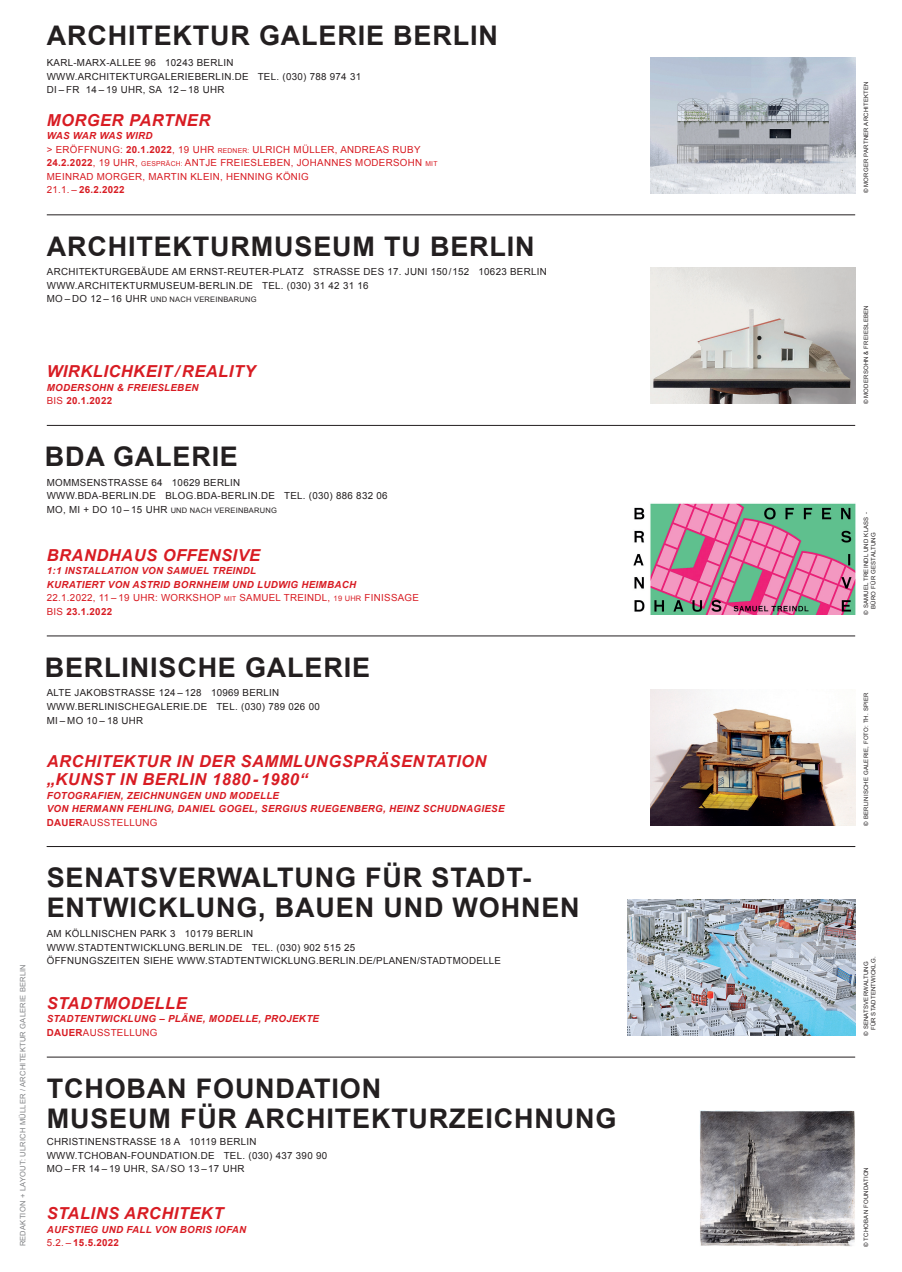
<style>
.page{position:relative;width:902px;height:1272px;background:#fff}
.page>*{position:absolute;margin:0;border:0;box-sizing:border-box;transform-origin:0 0}
.t1{font:700 27px "Arial";letter-spacing:.03em;color:#231f20}
.t2{font:italic 700 16.5px "Arial";letter-spacing:.03em;color:#d81c23}
.t3{font:9.75px "Arial";letter-spacing:.03em;color:#231f20}
.t4{font:italic 700 9.75px "Arial";letter-spacing:.03em;color:#d81c23}
.t5{font:9.75px "Arial";letter-spacing:.03em;color:#d81c23}
.t6{font:700 9.75px "Arial";letter-spacing:.03em;color:#d81c23}
.t7{font:7.5px "Arial";letter-spacing:.03em;color:#231f20}
.t8{font:7.5px "Arial";letter-spacing:.03em;color:#808285}
.t9{font:6px "Arial";letter-spacing:.03em;color:#231f20}
.s1{font-weight:700}
.s2{font-size:6.75px}
.s3{font-weight:400}
.s4{font-size:9.75px}
.s5{font-size:7.5px}
</style>
<div class="page">
<hr style="left:47px;top:425px;width:808px;height:1px;background:#231f20">
<hr style="left:47px;top:635px;width:808px;height:1px;background:#231f20">
<hr style="left:47px;top:846px;width:808px;height:1px;background:#231f20">
<hr style="left:47px;top:1056px;width:808px;height:1px;background:#231f20">
<img style="left:699px;top:1110px;width:156px;height:136px">
<hr style="left:47px;top:214px;width:808px;height:1px;background:#231f20">
<img style="left:650px;top:689px;width:205px;height:136px">
<img style="left:633px;top:503px;width:222px;height:112px">
<img style="left:650px;top:267px;width:205px;height:136px">
<img style="left:627px;top:899px;width:228px;height:136px">
<img style="left:650px;top:57px;width:205px;height:136px">
<p class="t1" style="left:47px;top:17px;width:452px">ARCHITEKTUR GALERIE BERLIN</p>
<p class="t3" style="left:47px;top:57px;width:188px">KARL-MARX-ALLEE 96 10243 BERLIN</p>
<p class="t3" style="left:47px;top:70px;width:316px">WWW.ARCHITEKTURGALERIEBERLIN.DE TEL. (030) 788 974 31</p>
<p class="t3" style="left:47px;top:84px;width:179px">DI – FR 14 – 19 UHR, SA 12 – 18 UHR</p>
<p class="t2" style="left:47px;top:109px;width:165px">MORGER PARTNER</p>
<p class="t4" style="left:47px;top:129px;width:107px">WAS WAR WAS WIRD</p>
<p class="t5" style="left:47px;top:143px;width:375px">&gt; ERÖFFNUNG: <span class="s1">20.1.2022</span>, 19 UHR <span class="s2">REDNER:</span> ULRICH MÜLLER, ANDREAS RUBY</p>
<p class="t5" style="left:47px;top:156px;width:392px"><span class="s1">24.2.2022</span>, 19 UHR, <span class="s2">GESPRÄCH:</span> ANTJE FREIESLEBEN, JOHANNES MODERSOHN <span class="s2">MIT</span></p>
<p class="t5" style="left:47px;top:170px;width:263px">MEINRAD MORGER, MARTIN KLEIN, HENNING KÖNIG</p>
<p class="t6" style="left:47px;top:183px;width:79px"><span class="s3">21.1. –</span> 26.2.2022</p>
<p class="t1" style="left:47px;top:228px;width:489px">ARCHITEKTURMUSEUM TU BERLIN</p>
<p class="t3" style="left:47px;top:265px;width:501px">ARCHITEKTURGEBÄUDE AM ERNST-REUTER-PLATZ STRASSE DES 17. JUNI 150/152 10623 BERLIN</p>
<p class="t3" style="left:47px;top:279px;width:323px">WWW.ARCHITEKTURMUSEUM-BERLIN.DE TEL. (030) 31 42 31 16</p>
<p class="t7" style="left:47px;top:294px;width:211px"><span class="s4">MO – DO 12 – 16 UHR</span> UND NACH VEREINBARUNG</p>
<p class="t8" style="left:18px;top:1246px;width:284px;rotate:-90deg">REDAKTION + LAYOUT: ULRICH MÜLLER / ARCHITEKTUR GALERIE BERLIN</p>
<p class="t2" style="left:47px;top:360px;width:210px">WIRKLICHKEIT/REALITY</p>
<p class="t4" style="left:47px;top:381px;width:153px">MODERSOHN &amp; FREIESLEBEN</p>
<p class="t6" style="left:47px;top:394px;width:67px"><span class="s3">BIS</span> 20.1.2022</p>
<p class="t1" style="left:45px;top:439px;width:195px">BDA GALERIE</p>
<p class="t3" style="left:47px;top:476px;width:195px">MOMMSENSTRASSE 64 10629 BERLIN</p>
<p class="t3" style="left:47px;top:489px;width:342px">WWW.BDA-BERLIN.DE BLOG.BDA-BERLIN.DE TEL. (030) 886 832 06</p>
<p class="t7" style="left:47px;top:505px;width:231px"><span class="s4">MO, MI + DO 10 – 15 UHR</span> UND NACH VEREINBARUNG</p>
<p class="t2" style="left:47px;top:544px;width:215px">BRANDHAUS OFFENSIVE</p>
<p class="t4" style="left:47px;top:564px;width:211px">1:1 INSTALLATION VON SAMUEL TREINDL</p>
<p class="t4" style="left:47px;top:578px;width:311px">KURATIERT VON ASTRID BORNHEIM UND LUDWIG HEIMBACH</p>
<p class="t5" style="left:47px;top:591px;width:374px">22.1.2022, 11 – 19 UHR: WORKSHOP <span class="s2">MIT</span> SAMUEL TREINDL, <span class="s5">19 UHR</span> FINISSAGE</p>
<p class="t6" style="left:47px;top:605px;width:67px"><span class="s3">BIS</span> 23.1.2022</p>
<p class="t1" style="left:45px;top:649px;width:327px">BERLINISCHE GALERIE</p>
<p class="t3" style="left:47px;top:686px;width:234px">ALTE JAKOBSTRASSE 124 – 128 10969 BERLIN</p>
<p class="t3" style="left:47px;top:700px;width:274px">WWW.BERLINISCHEGALERIE.DE TEL. (030) 789 026 00</p>
<p class="t3" style="left:47px;top:713px;width:98px">MI – MO 10 – 18 UHR</p>
<p class="t2" style="left:47px;top:750px;width:441px">ARCHITEKTUR IN DER SAMMLUNGSPRÄSENTATION</p>
<p class="t2" style="left:47px;top:768px;width:262px">„KUNST IN BERLIN 1880-1980“</p>
<p class="t4" style="left:47px;top:788px;width:234px">FOTOGRAFIEN, ZEICHNUNGEN UND MODELLE</p>
<p class="t4" style="left:47px;top:802px;width:459px">VON HERMANN FEHLING, DANIEL GOGEL, SERGIUS RUEGENBERG, HEINZ SCHUDNAGIESE</p>
<p class="t5" style="left:47px;top:815px;width:112px"><span class="s1">DAUER</span>AUSSTELLUNG</p>
<p class="t1" style="left:47px;top:860px;width:486px">SENATSVERWALTUNG FÜR STADT-</p>
<p class="t1" style="left:47px;top:890px;width:534px">ENTWICKLUNG, BAUEN UND WOHNEN</p>
<p class="t3" style="left:47px;top:927px;width:208px">AM KÖLLNISCHEN PARK 3 10179 BERLIN</p>
<p class="t3" style="left:47px;top:941px;width:310px">WWW.STADTENTWICKLUNG.BERLIN.DE TEL. (030) 902 515 25</p>
<p class="t3" style="left:47px;top:954px;width:456px">ÖFFNUNGSZEITEN SIEHE WWW.STADTENTWICKLUNG.BERLIN.DE/PLANEN/STADTMODELLE</p>
<p class="t2" style="left:47px;top:992px;width:141px">STADTMODELLE</p>
<p class="t4" style="left:47px;top:1012px;width:274px">STADTENTWICKLUNG – PLÄNE, MODELLE, PROJEKTE</p>
<p class="t5" style="left:47px;top:1026px;width:112px"><span class="s1">DAUER</span>AUSSTELLUNG</p>
<p class="t1" style="left:47px;top:1070px;width:336px">TCHOBAN FOUNDATION</p>
<p class="t1" style="left:47px;top:1100px;width:571px">MUSEUM FÜR ARCHITEKTURZEICHNUNG</p>
<p class="t3" style="left:47px;top:1135px;width:211px">CHRISTINENSTRASSE 18 A 10119 BERLIN</p>
<p class="t3" style="left:47px;top:1148px;width:282px">WWW.TCHOBAN-FOUNDATION.DE TEL. (030) 437 390 90</p>
<p class="t3" style="left:47px;top:1162px;width:199px">MO – FR 14 – 19 UHR, SA/SO 13 –17 UHR</p>
<p class="t2" style="left:47px;top:1202px;width:178px">STALINS ARCHITEKT</p>
<p class="t4" style="left:47px;top:1222px;width:201px">AUFSTIEG UND FALL VON BORIS IOFAN</p>
<p class="t6" style="left:47px;top:1236px;width:74px"><span class="s3">5.2. –</span> 15.5.2022</p>
<p class="t9" style="left:861px;top:193px;width:113px;rotate:-90deg">© MORGER PARTNER ARCHITEKTEN</p>
<p class="t9" style="left:862px;top:404px;width:100px;rotate:-90deg">© MODERSOHN &amp; FREIESLEBEN</p>
<p class="t9" style="left:861px;top:615px;width:104px;rotate:-90deg">© SAMUEL TREINDL UND KLASS -</p>
<p class="t9" style="left:869px;top:609px;width:78px;rotate:-90deg">BÜRO FÜR GESTALTUNG</p>
<p class="t9" style="left:861px;top:825px;width:134px;rotate:-90deg">© BERLINISCHE GALERIE, FOTO: TH. SPIER</p>
<p class="t9" style="left:861px;top:1035px;width:76px;rotate:-90deg">© SENATSVERWALTUNG</p>
<p class="t9" style="left:869px;top:1030px;width:75px;rotate:-90deg">FÜR STADTENTWICKLG.</p>
<p class="t9" style="left:861px;top:1246px;width:81px;rotate:-90deg">© TCHOBAN FOUNDATION</p>
</div>
